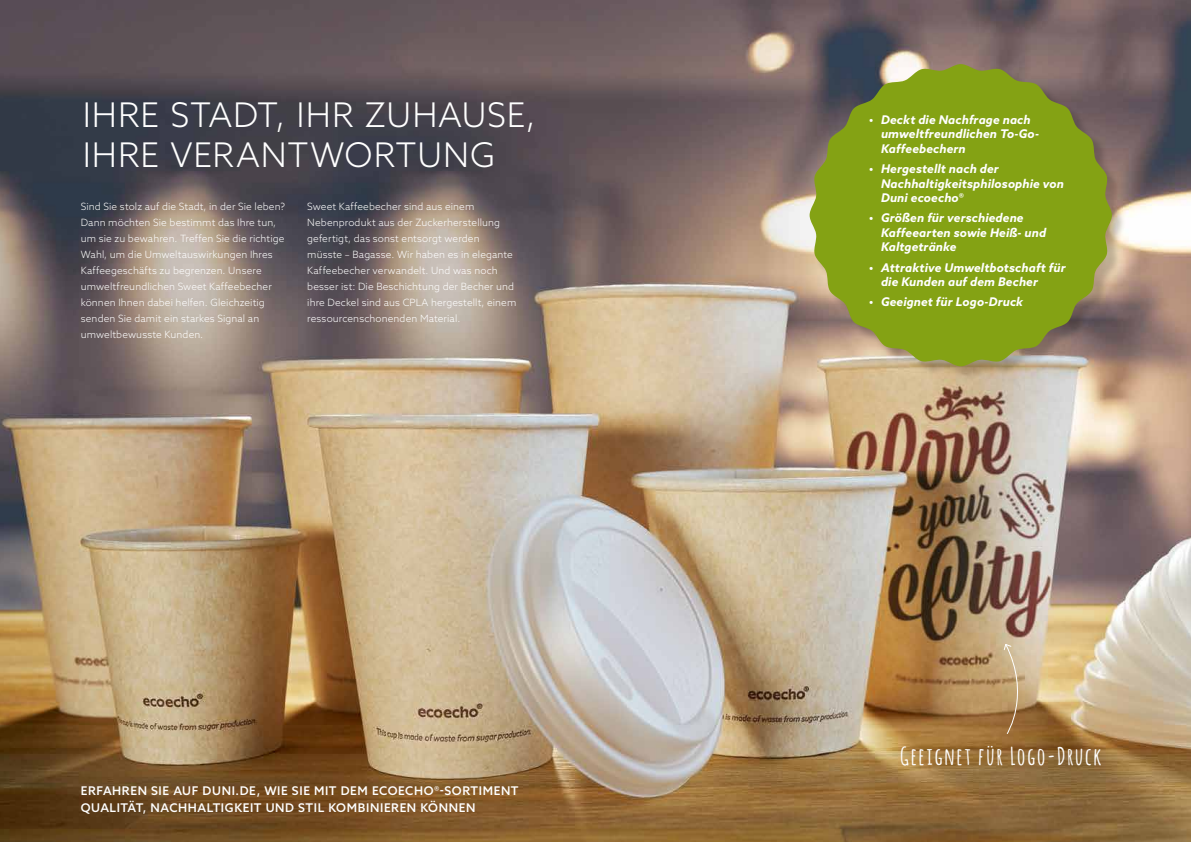
<style>
.page{position:relative;width:1191px;height:842px;background:#fff}
.page>*{position:absolute;margin:0;border:0;box-sizing:border-box;transform-origin:0 0}
.t1{font:300 34px/40px "Azo Sans";letter-spacing:.03em;color:#fff}
.t2{font:700 24px "Amatic";letter-spacing:.1em;color:#fff}
.t3{font:italic 700 12px/14.4px "Azo Sans";letter-spacing:.01em;color:#fff}
.t4{font:500 12px/16.4px "Azo Sans";letter-spacing:.05em;color:#fff}
.t5{font:300 10px/16px "Azo Sans";letter-spacing:.01em;color:#fff}
</style>
<div class="page">
<img style="left:0;top:0;width:1191px;height:842px">
<svg style="left:1003px;top:643px;width:28px;height:91px;background:#bc9e75"></svg>
<div style="left:811px;top:66px;width:314px;height:314px;background:#000;opacity:.2"></div>
<svg style="left:809px;top:64px;width:302px;height:302px;background:#86992b"></svg>
<h1 class="t1" style="left:83px;top:94px;width:455px">IHRE STADT, IHR ZUHAUSE,<br>IHRE VERANTWORTUNG</h1>
<p class="t5" style="left:81px;top:199px;width:206px">Sind Sie stolz auf die Stadt, in der Sie leben?<br>Dann möchten Sie bestimmt das Ihre tun, um sie zu bewahren. Treffen Sie die richtige Wahl, um die Umweltauswirkungen Ihres Kaffeegeschäfts zu begrenzen. Unsere umweltfreundlichen Sweet Kaffeebecher können Ihnen dabei helfen. Gleichzeitig senden Sie damit ein starkes Signal an umweltbewusste Kunden.</p>
<p class="t5" style="left:307px;top:199px;width:211px">Sweet Kaffeebecher sind aus einem Nebenprodukt aus der Zuckerherstellung gefertigt, das sonst entsorgt werden müsste – Bagasse. Wir haben es in elegante Kaffeebecher verwandelt. Und was noch besser ist: Die Beschichtung der Becher und ihre Deckel sind aus CPLA hergestellt, einem ressourcenschonenden Material.</p>
<p class="t4" style="left:81px;top:782px;width:439px">ERFAHREN SIE AUF DUNI.DE, WIE SIE MIT DEM ECOECHO®-SORTIMENT<br>QUALITÄT, NACHHALTIGKEIT UND STIL KOMBINIEREN KÖNNEN</p>
<p class="t3" style="left:881px;top:112px;width:159px;text-indent:-12px">• Deckt die Nachfrage nach umweltfreundlichen To-Go-<br>Kaffeebechern</p>
<p class="t3" style="left:881px;top:162px;width:184px;text-indent:-12px">• Hergestellt nach der<br>Nachhaltigkeitsphilosophie von<br>Duni ecoecho®</p>
<p class="t3" style="left:881px;top:211px;width:167px;text-indent:-12px">• Größen für verschiedene<br>Kaffeearten sowie Heiß- und<br>Kaltgetränke</p>
<p class="t3" style="left:881px;top:260px;width:186px;text-indent:-12px">• Attraktive Umweltbotschaft für die Kunden auf dem Becher</p>
<p class="t3" style="left:868px;top:295px;width:156px">• Geeignet für Logo-Druck</p>
<h2 class="t2" style="left:900px;top:739px;width:202px">Geeignet für Logo-Druck</h2>
</div>
